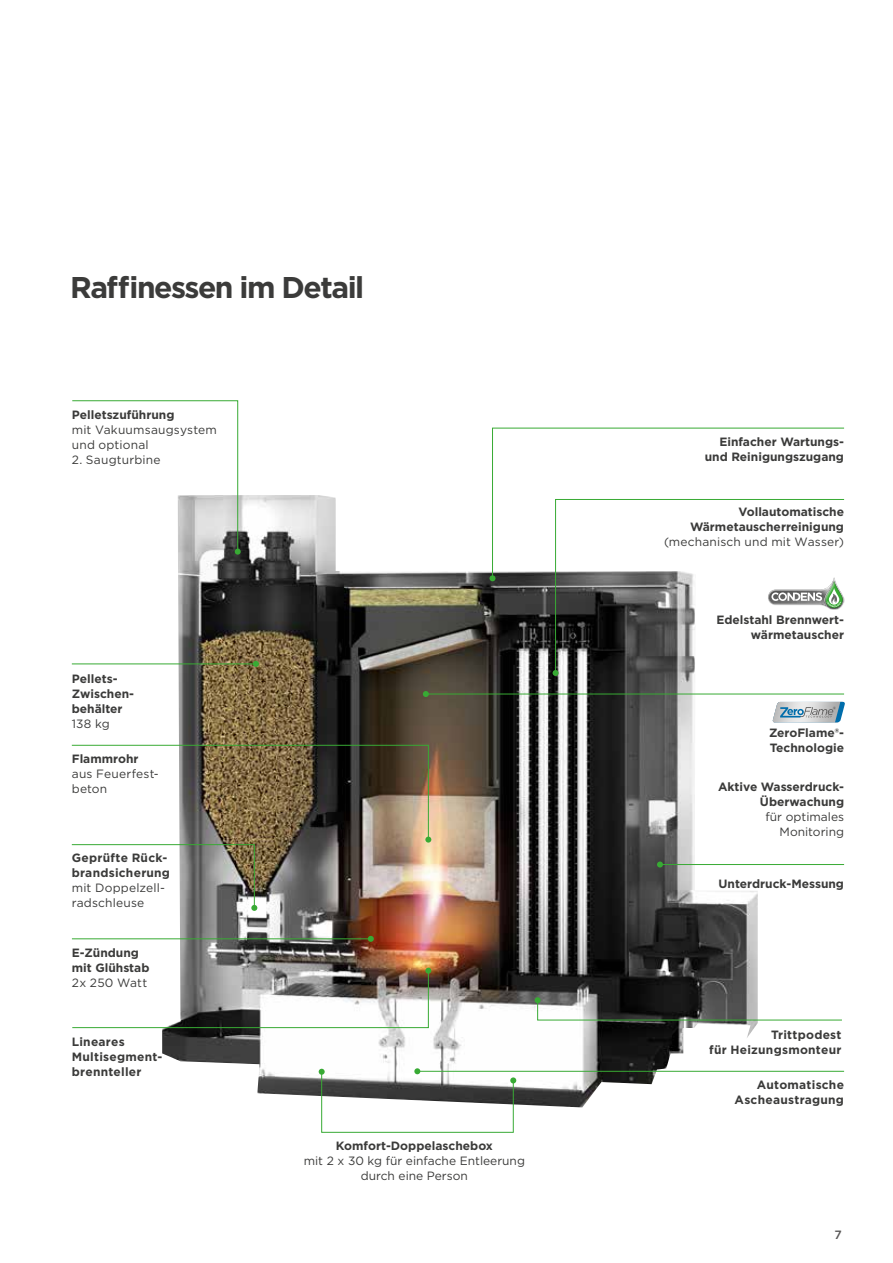
<style>
.page{position:relative;width:893px;height:1263px;background:#fff}
.page>*{position:absolute;margin:0;border:0;box-sizing:border-box;transform-origin:0 0}
.t1{font:700 30px "Gotham";letter-spacing:-.05em;color:#3b3b3a}
.t2{font:700 12px/15px "Gotham";color:#3b3b3a;text-align:right}
.t3{font:12px/15px "Gotham";letter-spacing:.01em;color:#3b3b3a}
.t4{font:700 12px/15px "Gotham";letter-spacing:.02em;color:#3b3b3a}
.t5{font:500 12px "Gotham";color:#575656}
</style>
<div class="page">
<img style="left:162px;top:495px;width:596px;height:612px">
<svg style="left:555px;top:579px;width:290px;height:95px"></svg>
<svg style="left:553px;top:670px;width:6px;height:6px"></svg>
<svg style="left:492px;top:427px;width:353px;height:152px"></svg>
<svg style="left:489px;top:575px;width:6px;height:6px"></svg>
<svg style="left:72px;top:400px;width:169px;height:155px"></svg>
<svg style="left:71px;top:744px;width:360px;height:167px"></svg>
<svg style="left:72px;top:968px;width:359px;height:60px"></svg>
<svg style="left:535px;top:997px;width:307px;height:24px"></svg>
<div style="left:768px;top:577px;width:76px;height:33px;background:#000;opacity:.25"></div>
<svg style="left:768px;top:577px;width:76px;height:32px"></svg>
<hr style="left:72px;top:663px;width:184px;height:1px;background:#38aa34">
<svg style="left:253px;top:661px;width:6px;height:6px"></svg>
<hr style="left:426px;top:694px;width:418px;height:1px;background:#38aa34">
<svg style="left:423px;top:691px;width:6px;height:6px"></svg>
<hr style="left:660px;top:864px;width:184px;height:1px;background:#38aa34">
<svg style="left:657px;top:861px;width:6px;height:6px"></svg>
<hr style="left:417px;top:1071px;width:427px;height:1px;background:#38aa34">
<hr style="left:72px;top:938px;width:299px;height:1px;background:#38aa34">
<svg style="left:368px;top:936px;width:6px;height:6px"></svg>
<svg style="left:319px;top:1068px;width:197px;height:65px"></svg>
<svg style="left:773px;top:701px;width:71px;height:22px"></svg>
<svg style="left:772px;top:702px;width:73px;height:20px"></svg>
<h1 class="t1" style="left:70px;top:267px;width:296px">Raffinessen im Detail</h1>
<p class="t2" style="left:72px;top:408px;width:104px">Pelletszuführung</p>
<p class="t3" style="left:72px;top:422px;width:147px">mit Vakuumsaugsystem und optional</p>
<p class="t3" style="left:72px;top:452px;width:90px">2. Saugturbine</p>
<p class="t2" style="left:72px;top:671px;width:64px;text-align:left">Pellets-<br>Zwischen&shy;behälter</p>
<p class="t3" style="left:72px;top:716px;width:39px">138 kg</p>
<p class="t2" style="left:72px;top:751px;width:68px">Flammrohr</p>
<p class="t3" style="left:72px;top:766px;width:89px">aus Feuerfest&shy;beton</p>
<p class="t4" style="left:72px;top:850px;width:100px">Geprüfte Rück&shy;brandsicherung</p>
<p class="t3" style="left:72px;top:880px;width:95px">mit Doppelzell&shy;radschleuse</p>
<p class="t2" style="left:72px;top:945px;width:79px;text-align:left">E-Zündung mit Glühstab</p>
<p class="t3" style="left:72px;top:975px;width:77px">2x 250 Watt</p>
<p class="t4" style="left:72px;top:1034px;width:92px">Lineares<br>Multisegment&shy;brennteller</p>
<p class="t2" style="left:336px;top:1138px;width:159px">Komfort-Doppelaschebox</p>
<p class="t3" style="left:304px;top:1153px;width:223px;text-align:center">mit 2 x 30 kg für einfache Entleerung durch eine Person</p>
<p class="t2" style="left:705px;top:434px;width:141px">Einfacher Wartungs&shy;und Reinigungszugang</p>
<p class="t2" style="left:690px;top:504px;width:155px">Vollautomatische<br>Wärmetauscherreinigung</p>
<p class="t3" style="left:664px;top:534px;width:182px">(mechanisch und mit Wasser)</p>
<p class="t2" style="left:716px;top:613px;width:129px">Edelstahl Brennwert&shy;wärmetauscher</p>
<p class="t2" style="left:769px;top:726px;width:77px;text-align:left">ZeroFlame®-<br>Technologie</p>
<p class="t2" style="left:718px;top:779px;width:127px">Aktive Wasserdruck-<br>Überwachung</p>
<p class="t3" style="left:765px;top:809px;width:80px;text-align:right">für optimales<br>Monitoring</p>
<p class="t2" style="left:718px;top:877px;width:127px">Unterdruck-Messung</p>
<p class="t4" style="left:709px;top:1027px;width:134px;text-align:right">Trittpodest<br>für Heizungsmonteur</p>
<p class="t4" style="left:735px;top:1077px;width:111px;text-align:right">Automatische<br>Ascheaustragung</p>
<p class="t5" style="left:835px;top:1226px;width:9px">7</p>
</div>
